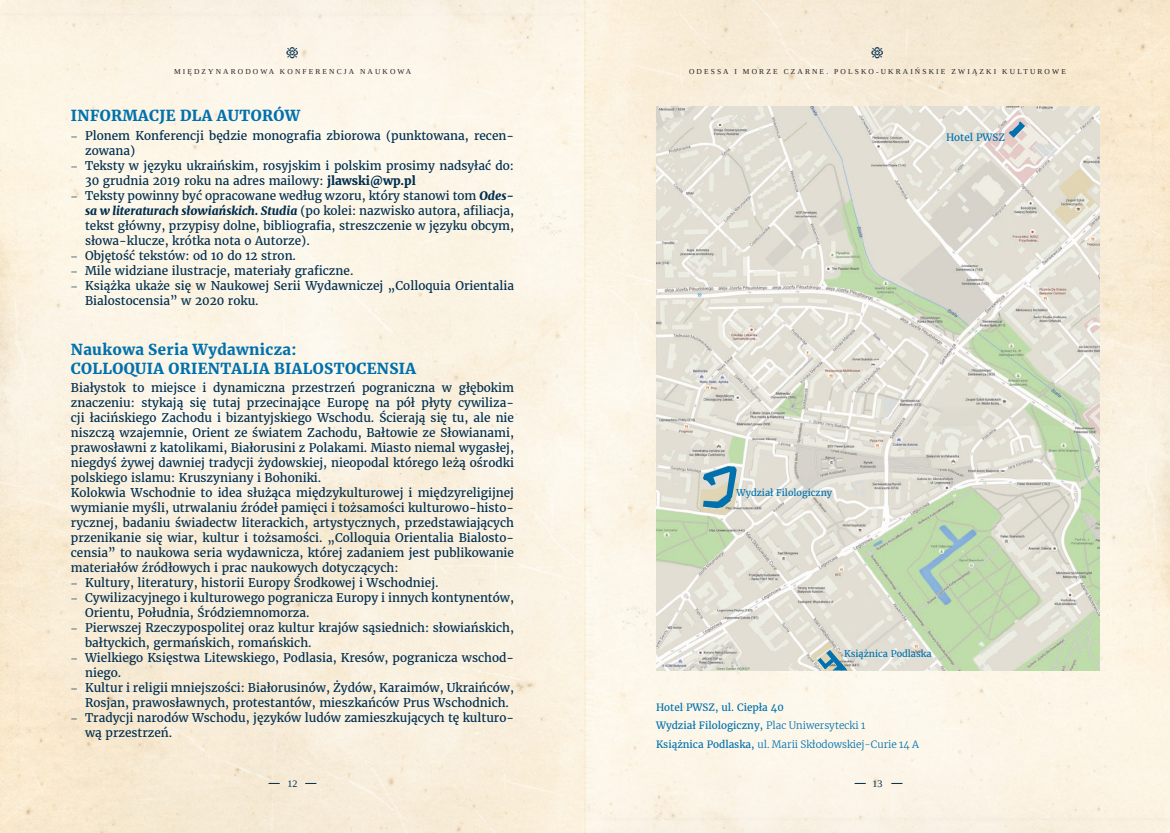
<style>
.page{position:relative;width:1170px;height:833px;background:#fff}
.page>*{position:absolute;margin:0;border:0;box-sizing:border-box;transform-origin:0 0}
.t1{font:15.62px "Minion Pro";color:#002e4f}
.t2{font:900 15px/18.5px "Merriweather";letter-spacing:.025em;color:#0071ad}
.t3{font:11.88px "Merriweather";color:#002e4f}
.t4{font:italic 900 11.88px "Merriweather";color:#002e4f}
.t5{font:10px/18.5px "Merriweather";color:#0071ad}
.t6{font:10px "Liberation Serif";color:#002e4f}
.t7{font:9.25px "Merriweather";color:#0071ad}
.t8{font:7.5px "Liberation Serif";letter-spacing:.28em;color:#231f20}
.s1{font-family:"Minion Pro"}
.s2{font-weight:900}
.s3{font-weight:900;font-style:italic}
.s4{font-weight:400;font-style:normal}
.s5{font-weight:300}
</style>
<div class="page">
<img style="left:0;top:0;width:1169px;height:833px">
<svg style="left:268px;top:783px;width:12px;height:1px"></svg>
<img style="left:656px;top:106px;width:442px;height:564px">
<svg style="left:817px;top:650px;width:30px;height:20px"></svg>
<svg style="left:703px;top:466px;width:33px;height:42px"></svg>
<svg style="left:1008px;top:121px;width:17px;height:17px"></svg>
<h1 class="t1" style="left:286px;top:42px;width:15px">•</h1>
<h1 class="t1" style="left:870px;top:42px;width:15px">•</h1>
<p class="t8" style="left:174px;top:67px;width:8px">MIęD</p>
<p class="t8" style="left:201px;top:67px;width:15px">Z YNARODOWA</p>
<p class="t8" style="left:280px;top:67px;width:8px">KON</p>
<p class="t8" style="left:302px;top:67px;width:14px">F EREN</p>
<p class="t8" style="left:337px;top:67px;width:54px">CJA NA UKOWA</p>
<p class="t8" style="left:689px;top:67px;width:8px">ODESSA</p>
<p class="t8" style="left:734px;top:67px;width:17px">I MOR</p>
<p class="t8" style="left:766px;top:67px;width:39px">ZE CZARNE</p>
<p class="t8" style="left:826px;top:67px;width:36px">. POLSKO</p>
<p class="t8" style="left:876px;top:67px;width:20px">-UKRAI</p>
<p class="t8" style="left:914px;top:67px;width:15px">Ń SKIE</p>
<p class="t8" style="left:951px;top:67px;width:41px">ZWI ĄZKI</p>
<p class="t8" style="left:1002px;top:67px;width:44px">KULTUROWE</p>
<p class="t2" style="left:71px;top:106px;width:231px">INFORMACJE DLA AUTORÓW</p>
<p class="t3" style="left:71px;top:127px;width:444px"><span class="s1">−</span> Plonem Konferencji będzie monografia zbiorowa (punktowana, recen-</p>
<p class="t3" style="left:85px;top:142px;width:52px">zowana)</p>
<p class="t3" style="left:71px;top:157px;width:444px"><span class="s1">−</span> Teksty w języku ukraińskim, rosyjskim i polskim prosimy nadsyłać do:</p>
<p class="t3" style="left:85px;top:172px;width:332px">30 grudnia 2019 roku na adres mailowy: <span class="s2">jlawski@wp.pl</span></p>
<p class="t3" style="left:71px;top:187px;width:444px"><span class="s1">−</span> Teksty powinny być opracowane według wzoru, który stanowi tom <span class="s3">Odes-</span></p>
<p class="t4" style="left:85px;top:202px;width:430px">sa w literaturach słowiańskich. Studia <span class="s4">(po kolei: nazwisko autora, afiliacja,</span></p>
<p class="t3" style="left:85px;top:217px;width:430px">tekst główny, przypisy dolne, bibliografia, streszczenie w języku obcym,</p>
<p class="t3" style="left:85px;top:232px;width:226px">słowa-klucze, krótka nota o Autorze).</p>
<p class="t3" style="left:71px;top:247px;width:227px"><span class="s1">−</span> Objętość tekstów: od 10 do 12 stron.</p>
<p class="t3" style="left:71px;top:262px;width:284px"><span class="s1">−</span> Mile widziane ilustracje, materiały graficzne.</p>
<p class="t3" style="left:71px;top:277px;width:444px"><span class="s1">−</span> Książka ukaże się w Naukowej Serii Wydawniczej „Colloquia Orientalia</p>
<p class="t3" style="left:85px;top:292px;width:175px">Bialostocensia” w 2020 roku.</p>
<p class="t2" style="left:71px;top:340px;width:347px">Naukowa Seria Wydawnicza:<br>COLLOQUIA ORIENTALIA BIALOSTOCENSIA</p>
<p class="t3" style="left:71px;top:380px;width:444px">Białystok to miejsce i dynamiczna przestrzeń pograniczna w głębokim</p>
<p class="t3" style="left:71px;top:395px;width:444px">znaczeniu: stykają się tutaj przecinające Europę na pół płyty cywiliza-</p>
<p class="t3" style="left:71px;top:410px;width:444px">cji łacińskiego Zachodu i bizantyjskiego Wschodu. Ścierają się tu, ale nie</p>
<p class="t3" style="left:71px;top:425px;width:444px">niszczą wzajemnie, Orient ze światem Zachodu, Bałtowie ze Słowianami,</p>
<p class="t3" style="left:71px;top:440px;width:444px">prawosławni z katolikami, Białorusini z Polakami. Miasto niemal wygasłej,</p>
<p class="t3" style="left:71px;top:455px;width:444px">niegdyś żywej dawniej tradycji żydowskiej, nieopodal którego leżą ośrodki</p>
<p class="t3" style="left:71px;top:470px;width:252px">polskiego islamu: Kruszyniany i Bohoniki.</p>
<p class="t3" style="left:71px;top:485px;width:444px">Kolokwia Wschodnie to idea służąca międzykulturowej i międzyreligijnej</p>
<p class="t3" style="left:71px;top:500px;width:444px">wymianie myśli, utrwalaniu źródeł pamięci i tożsamości kulturowo-histo-</p>
<p class="t3" style="left:71px;top:515px;width:444px">rycznej, badaniu świadectw literackich, artystycznych, przedstawiających</p>
<p class="t3" style="left:71px;top:530px;width:444px">przenikanie się wiar, kultur i tożsamości. „Colloquia Orientalia Bialosto-</p>
<p class="t3" style="left:71px;top:545px;width:444px">censia” to naukowa seria wydawnicza, której zadaniem jest publikowanie</p>
<p class="t3" style="left:71px;top:560px;width:329px">materiałów źródłowych i prac naukowych dotyczących:</p>
<p class="t3" style="left:71px;top:575px;width:369px"><span class="s1">−</span> Kultury, literatury, historii Europy Środkowej i Wschodniej.</p>
<p class="t3" style="left:71px;top:590px;width:444px"><span class="s1">−</span> Cywilizacyjnego i kulturowego pogranicza Europy i innych kontynentów,</p>
<p class="t3" style="left:85px;top:605px;width:226px">Orientu, Południa, Śródziemnomorza.</p>
<p class="t3" style="left:71px;top:620px;width:444px"><span class="s1">−</span> Pierwszej Rzeczypospolitej oraz kultur krajów sąsiednich: słowiańskich,</p>
<p class="t3" style="left:85px;top:635px;width:228px">bałtyckich, germańskich, romańskich.</p>
<p class="t3" style="left:71px;top:650px;width:444px"><span class="s1">−</span> Wielkiego Księstwa Litewskiego, Podlasia, Kresów, pogranicza wschod-</p>
<p class="t3" style="left:85px;top:665px;width:38px">niego.</p>
<p class="t3" style="left:71px;top:680px;width:444px"><span class="s1">−</span> Kultur i religii mniejszości: Białorusinów, Żydów, Karaimów, Ukraińców,</p>
<p class="t3" style="left:85px;top:695px;width:425px">Rosjan, prawosławnych, protestantów, mieszkańców Prus Wschodnich.</p>
<p class="t3" style="left:71px;top:710px;width:444px"><span class="s1">−</span> Tradycji narodów Wschodu, języków ludów zamieszkujących tę kulturo-</p>
<p class="t3" style="left:85px;top:725px;width:89px">wą przestrzeń.</p>
<p class="t7" style="left:736px;top:487px;width:97px">Wydział Filologiczny</p>
<p class="t7" style="left:844px;top:647px;width:89px">Książnica Podlaska</p>
<p class="t5" style="left:656px;top:698px;width:264px">Hotel PWSZ, ul. Ciepła 40<br>Wydział Filologiczny, <span class="s5">Plac Uniwersytecki 1<br></span>Książnica Podlaska, <span class="s5">ul. Marii Skłodowskiej-Curie 14 A</span></p>
<p class="t6" style="left:287px;top:777px;width:11px">12</p>
<p class="t6" style="left:872px;top:777px;width:11px">13</p>
<p class="t5" style="left:945px;top:128px;width:61px">Hotel PWSZ</p>
</div>
